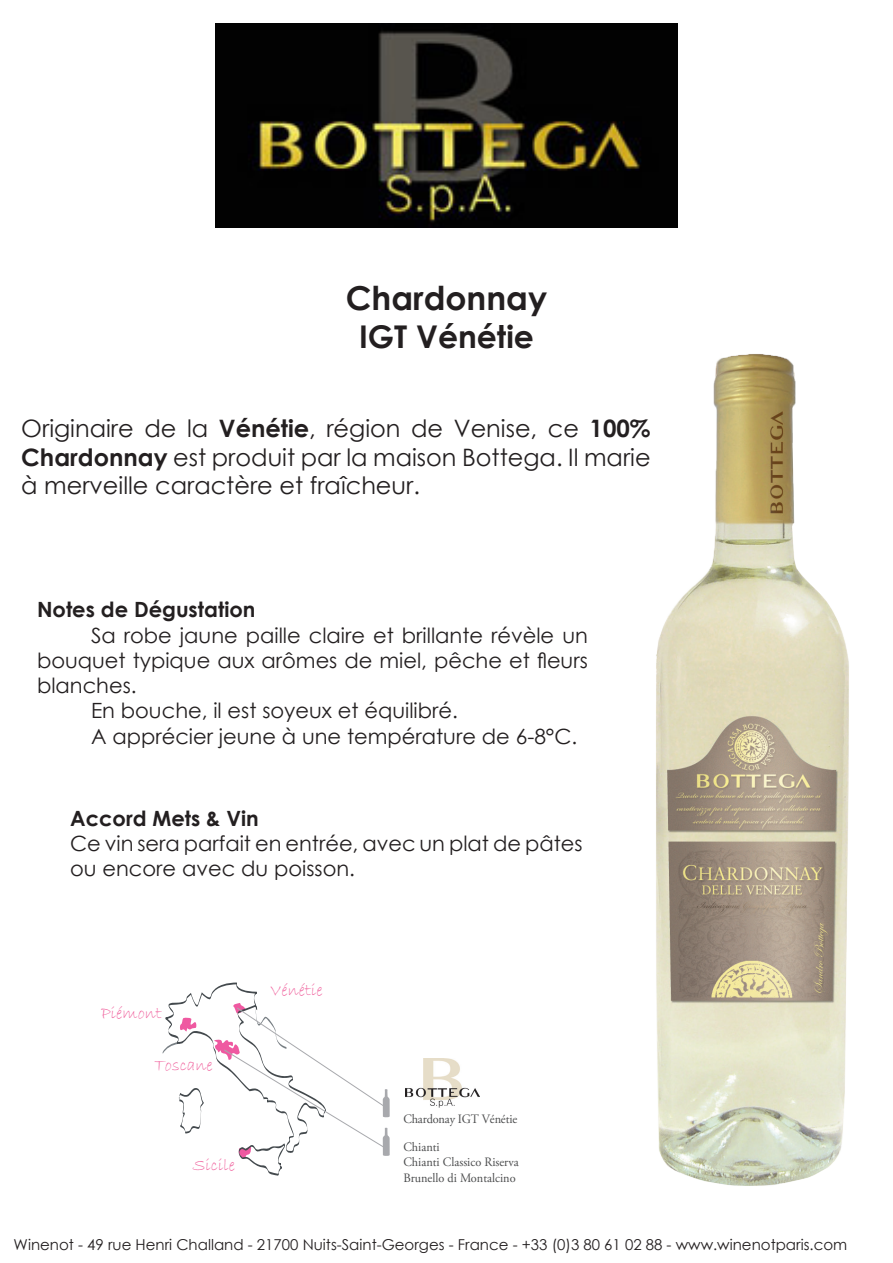
<style>
.page{position:relative;width:893px;height:1263px;background:#fff}
.page>*{position:absolute;margin:0;border:0;box-sizing:border-box;transform-origin:0 0}
.t1{font:700 33px "Century Gothic";color:#231f20}
.t2{font:700 31.35px "Century Gothic";color:#231f20}
.t3{font:24px/28.8px "Century Gothic";color:#231f20;text-align:justify}
.t4{font:21px/25.2px "Century Gothic";color:#231f20;text-align:justify}
.t5{font:700 21px "Century Gothic";color:#231f20}
.t6{font:17.55px "Bradley Hand ITC";color:#f0619d}
.t7{font:15px "Century Gothic";color:#231f20}
.t8{font:12.75px/15.3px "Adobe Garamond Pro";color:#4b4c4d;scale:.96 1}
.s1{font-weight:700}
</style>
<div class="page">
<img style="left:656px;top:354px;width:193px;height:832px">
<img style="left:216px;top:24px;width:461px;height:204px">
<img style="left:405px;top:1058px;width:74px;height:50px">
<svg style="left:162px;top:982px;width:228px;height:193px"></svg>
<p class="t1" style="left:346px;top:273px;width:203px">Chardonnay</p>
<p class="t2" style="left:359px;top:313px;width:176px">IGT Vénétie</p>
<p class="t3" style="left:21px;top:413px;width:631px">Originaire de la <span class="s1">Vénétie</span>, région de Venise, ce <span class="s1">100% Chardonnay</span> est produit par la maison Bottega. Il marie à merveille caractère et fraîcheur.</p>
<p class="t5" style="left:37px;top:594px;width:220px">Notes de Dégustation</p>
<p class="t4" style="left:37px;top:622px;width:552px;text-indent:54px">Sa robe jaune paille claire et brillante révèle un bouquet typique aux arômes de miel, pêche et fleurs blanches.</p>
<p class="t4" style="left:91px;top:698px;width:368px">En bouche, il est soyeux et équilibré.</p>
<p class="t4" style="left:91px;top:723px;width:488px">A apprécier jeune à une température de 6-8°C.</p>
<p class="t5" style="left:70px;top:802px;width:190px">Accord Mets &amp; Vin</p>
<p class="t4" style="left:70px;top:830px;width:514px">Ce vin sera parfait en entrée, avec un plat de pâtes ou encore avec du poisson.</p>
<p class="t6" style="left:101px;top:1002px;width:62px">Piémont</p>
<p class="t6" style="left:154px;top:1054px;width:60px">Toscane</p>
<p class="t6" style="left:193px;top:1154px;width:44px">Sicile</p>
<p class="t6" style="left:270px;top:979px;width:54px">Vénétie</p>
<p class="t8" style="left:403px;top:1112px;width:120px">Chardonay IGT Vénétie</p>
<p class="t8" style="left:403px;top:1140px;width:122px">Chianti<br>Chianti Classico Riserva<br>Brunello di Montalcino</p>
<p class="t7" style="left:14px;top:1234px;width:835px">Winenot - 49 rue Henri Challand - 21700 Nuits-Saint-Georges - France - +33 (0)3 80 61 02 88 - www.winenotparis.com</p>
</div>
